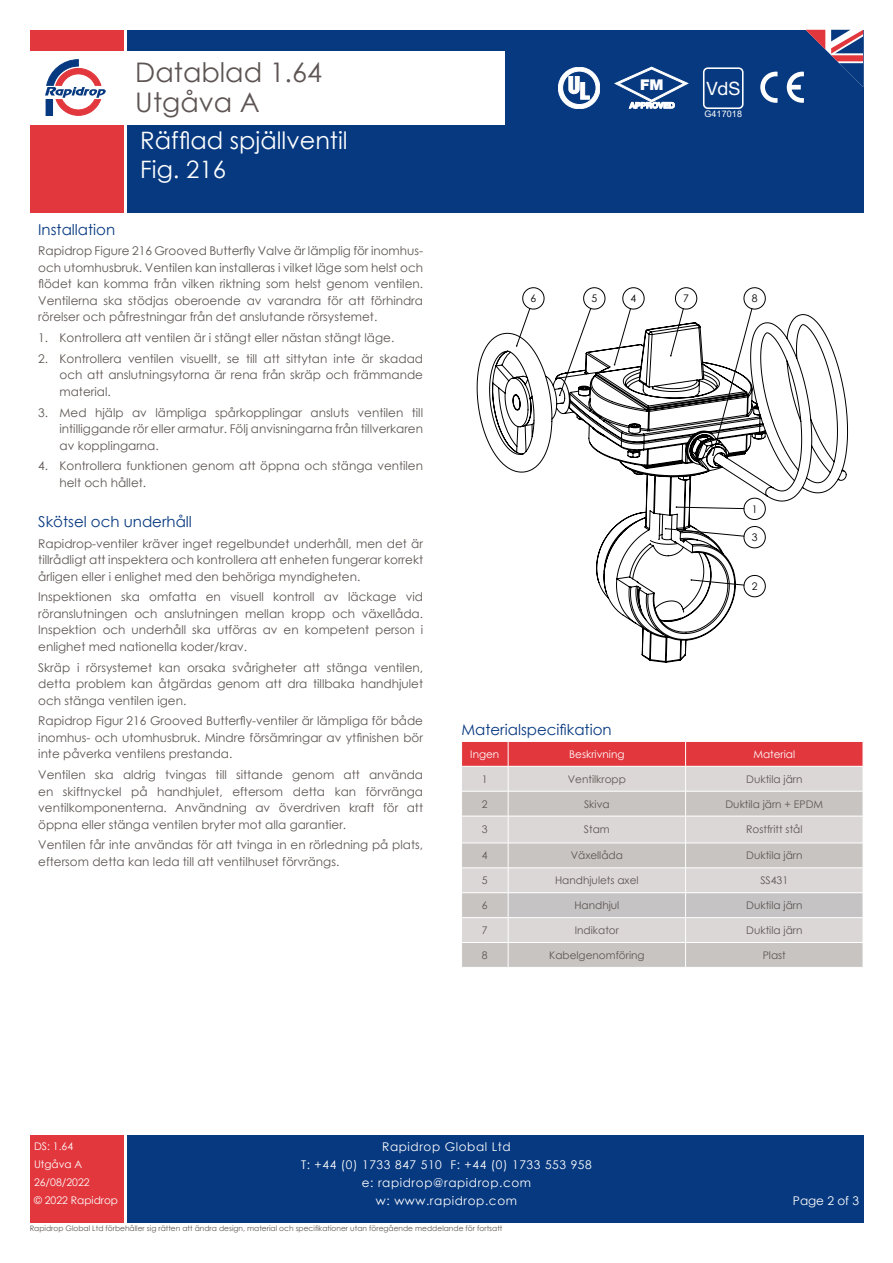
<style>
.page{position:relative;width:893px;height:1263px;background:#fff}
.page>*{position:absolute;margin:0;border:0;box-sizing:border-box;transform-origin:0 0}
.t1{font:27px/30px "Century Gothic";color:#5d5553}
.t2{font:24px/28.8px "Century Gothic";color:#fff}
.t3{font:18.45px "Helvetica Neue";color:#fff}
.RD_DS_Subhead{font:15px "Century Gothic";color:#073980}
.t4{font:900 14.85px "Helvetica Neue";color:#fff}
.RD_DS_Body{font:12px/16.5px "Century Gothic";color:#5d5553;text-align:justify}
.t5{font:12px/18px "Century Gothic";letter-spacing:.05em;color:#fff;text-align:center}
.Table_Content{font:10.5px "Century Gothic";color:#5d5553}
.Table_Titles{font:10.5px/18px "Century Gothic";color:#fff}
.t6{font:10.5px "Century Gothic";color:#000}
.t7{font:9px "Arial";letter-spacing:.01em;color:#fff}
.t8{font:7.5px "Century Gothic";color:#5d5553}
</style>
<div class="page">
<div style="left:30px;top:30px;width:93px;height:183px;background:#e1373d"></div>
<div style="left:30px;top:52px;width:93px;height:73px;background:#fff"></div>
<div style="left:30px;top:1135px;width:93px;height:88px;background:#e1373d"></div>
<div style="left:127px;top:1135px;width:736px;height:88px;background:#073980"></div>
<div style="left:127px;top:30px;width:736px;height:183px;background:#073980"></div>
<svg style="left:45px;top:59px;width:61px;height:57px"></svg>
<div style="left:127px;top:52px;width:378px;height:73px;background:#fff"></div>
<svg style="left:558px;top:67px;width:42px;height:42px"></svg>
<div style="left:703px;top:67px;width:40px;height:42px;border:2px solid #fff;border-radius:4px"></div>
<svg style="left:615px;top:67px;width:73px;height:41px"></svg>
<svg style="left:787px;top:30px;width:76px;height:73px"></svg>
<svg style="left:760px;top:72px;width:17px;height:31px"></svg>
<svg style="left:522px;top:287px;width:244px;height:23px"></svg>
<svg style="left:522px;top:308px;width:230px;height:6px"></svg>
<svg style="left:477px;top:314px;width:371px;height:349px"></svg>
<svg style="left:461px;top:741px;width:402px;height:226px;background:#d5c0bf"></svg>
<h1 class="t1" style="left:135px;top:56px;width:188px">Datablad 1.64<br>Utgåva A</h1>
<h2 class="t2" style="left:140px;top:125px;width:209px">Räfflad spjällventil<br>Fig. 216</h2>
<p class="RD_DS_Subhead" style="left:38px;top:219px;width:78px">Installation</p>
<p class="RD_DS_Body" style="left:38px;top:242px;width:386px">Rapidrop Figure 216 Grooved Butterfly Valve är lämplig för inomhus&shy;och utomhusbruk. Ventilen kan installeras i vilket läge som helst och flödet kan komma från vilken riktning som helst genom ventilen.<br>Ventilerna ska stödjas oberoende av varandra för att förhindra rörelser och påfrestningar från det anslutande rörsystemet.</p>
<p class="RD_DS_Body" style="left:38px;top:329px;width:358px">1. Kontrollera att ventilen är i stängt eller nästan stängt läge.</p>
<p class="RD_DS_Body" style="left:60px;top:350px;width:365px;text-indent:-21px">2. Kontrollera ventilen visuellt, se till att sittytan inte är skadad och att anslutningsytorna är rena från skräp och främmande material.</p>
<p class="RD_DS_Body" style="left:60px;top:404px;width:365px;text-indent:-21px">3. Med hjälp av lämpliga spårkopplingar ansluts ventilen till intilliggande rör eller armatur. Följ anvisningarna från tillverkaren av kopplingarna.</p>
<p class="RD_DS_Body" style="left:60px;top:457px;width:365px;text-indent:-21px">4. Kontrollera funktionen genom att öppna och stänga ventilen helt och hållet.</p>
<p class="RD_DS_Subhead" style="left:38px;top:511px;width:155px">Skötsel och underhåll</p>
<p class="RD_DS_Body" style="left:38px;top:535px;width:386px">Rapidrop-ventiler kräver inget regelbundet underhåll, men det är tillrådligt att inspektera och kontrollera att enheten fungerar korrekt årligen eller i enlighet med den behöriga myndigheten.</p>
<p class="RD_DS_Body" style="left:38px;top:588px;width:386px">Inspektionen ska omfatta en visuell kontroll av läckage vid röranslutningen och anslutningen mellan kropp och växellåda.<br>Inspektion och underhåll ska utföras av en kompetent person i enlighet med nationella koder/krav.</p>
<p class="RD_DS_Body" style="left:38px;top:659px;width:386px">Skräp i rörsystemet kan orsaka svårigheter att stänga ventilen, detta problem kan åtgärdas genom att dra tillbaka handhjulet och stänga ventilen igen.</p>
<p class="RD_DS_Body" style="left:38px;top:712px;width:386px">Rapidrop Figur 216 Grooved Butterfly-ventiler är lämpliga för både inomhus- och utomhusbruk. Mindre försämringar av ytfinishen bör inte påverka ventilens prestanda.</p>
<p class="RD_DS_Body" style="left:38px;top:766px;width:386px">Ventilen ska aldrig tvingas till sittande genom att använda en skiftnyckel på handhjulet, eftersom detta kan förvränga ventilkomponenterna. Användning av överdriven kraft för att öppna eller stänga ventilen bryter mot alla garantier.</p>
<p class="RD_DS_Body" style="left:38px;top:836px;width:386px">Ventilen får inte användas för att tvinga in en rörledning på plats, eftersom detta kan leda till att ventilhuset förvrängs.</p>
<p class="t4" style="left:640px;top:75px;width:25px">FM</p>
<h3 class="t3" style="left:706px;top:75px;width:36px">VdS</h3>
<p class="t7" style="left:704px;top:108px;width:39px">G417018</p>
<p class="t6" style="left:530px;top:291px;width:7px">6</p>
<p class="t6" style="left:631px;top:291px;width:7px">4</p>
<p class="t6" style="left:683px;top:291px;width:7px">7</p>
<p class="t6" style="left:591px;top:291px;width:7px">5</p>
<p class="t6" style="left:752px;top:291px;width:7px">8</p>
<p class="t6" style="left:752px;top:501px;width:7px">1</p>
<p class="t6" style="left:752px;top:530px;width:7px">3</p>
<p class="t6" style="left:752px;top:579px;width:7px">2</p>
<p class="RD_DS_Subhead" style="left:461px;top:719px;width:152px">Materialspecifikation</p>
<p class="Table_Titles" style="left:470px;top:745px;width:31px">Ingen</p>
<p class="Table_Titles" style="left:569px;top:745px;width:57px">Beskrivning</p>
<p class="Table_Titles" style="left:753px;top:745px;width:43px">Material</p>
<p class="Table_Content" style="left:482px;top:771px;width:7px">1</p>
<p class="Table_Content" style="left:568px;top:771px;width:59px">Ventilkropp</p>
<p class="Table_Content" style="left:746px;top:771px;width:58px">Duktila järn</p>
<p class="Table_Content" style="left:482px;top:796px;width:7px">2</p>
<p class="Table_Content" style="left:584px;top:796px;width:27px">Skiva</p>
<p class="Table_Content" style="left:725px;top:796px;width:99px">Duktila järn + EPDM</p>
<p class="Table_Content" style="left:482px;top:822px;width:7px">3</p>
<p class="Table_Content" style="left:584px;top:822px;width:27px">Stam</p>
<p class="Table_Content" style="left:746px;top:822px;width:58px">Rostfritt stål</p>
<p class="Table_Content" style="left:482px;top:848px;width:7px">4</p>
<p class="Table_Content" style="left:571px;top:848px;width:54px">Växellåda</p>
<p class="Table_Content" style="left:746px;top:848px;width:58px">Duktila järn</p>
<p class="Table_Content" style="left:482px;top:873px;width:7px">5</p>
<p class="Table_Content" style="left:555px;top:873px;width:85px">Handhjulets axel</p>
<p class="Table_Content" style="left:760px;top:873px;width:29px">SS431</p>
<p class="Table_Content" style="left:482px;top:898px;width:7px">6</p>
<p class="Table_Content" style="left:574px;top:898px;width:46px">Handhjul</p>
<p class="Table_Content" style="left:746px;top:898px;width:58px">Duktila järn</p>
<p class="Table_Content" style="left:482px;top:923px;width:7px">7</p>
<p class="Table_Content" style="left:575px;top:923px;width:46px">Indikator</p>
<p class="Table_Content" style="left:746px;top:923px;width:58px">Duktila järn</p>
<p class="Table_Content" style="left:482px;top:948px;width:7px">8</p>
<p class="Table_Content" style="left:549px;top:948px;width:97px">Kabelgenomföring</p>
<p class="Table_Content" style="left:763px;top:948px;width:25px">Plast</p>
<p class="Table_Titles" style="left:34px;top:1137px;width:86px">DS: 1.64<br>Utgåva A<br>26/08/2022<br>© 2022 Rapidrop</p>
<p class="t5" style="left:301px;top:1138px;width:292px">Rapidrop Global Ltd<br>T: +44 (0) 1733 847 510 F: +44 (0) 1733 553 958 e: rapidrop@rapidrop.com<br>w: www.rapidrop.com</p>
<p class="t8" style="left:30px;top:1223px;width:474px">Rapidrop Global Ltd förbehåller sig rätten att ändra design, material och specifikationer utan föregående meddelande för fortsatt</p>
<p class="t5" style="left:793px;top:1192px;width:68px">Page 2 of 3</p>
</div>
